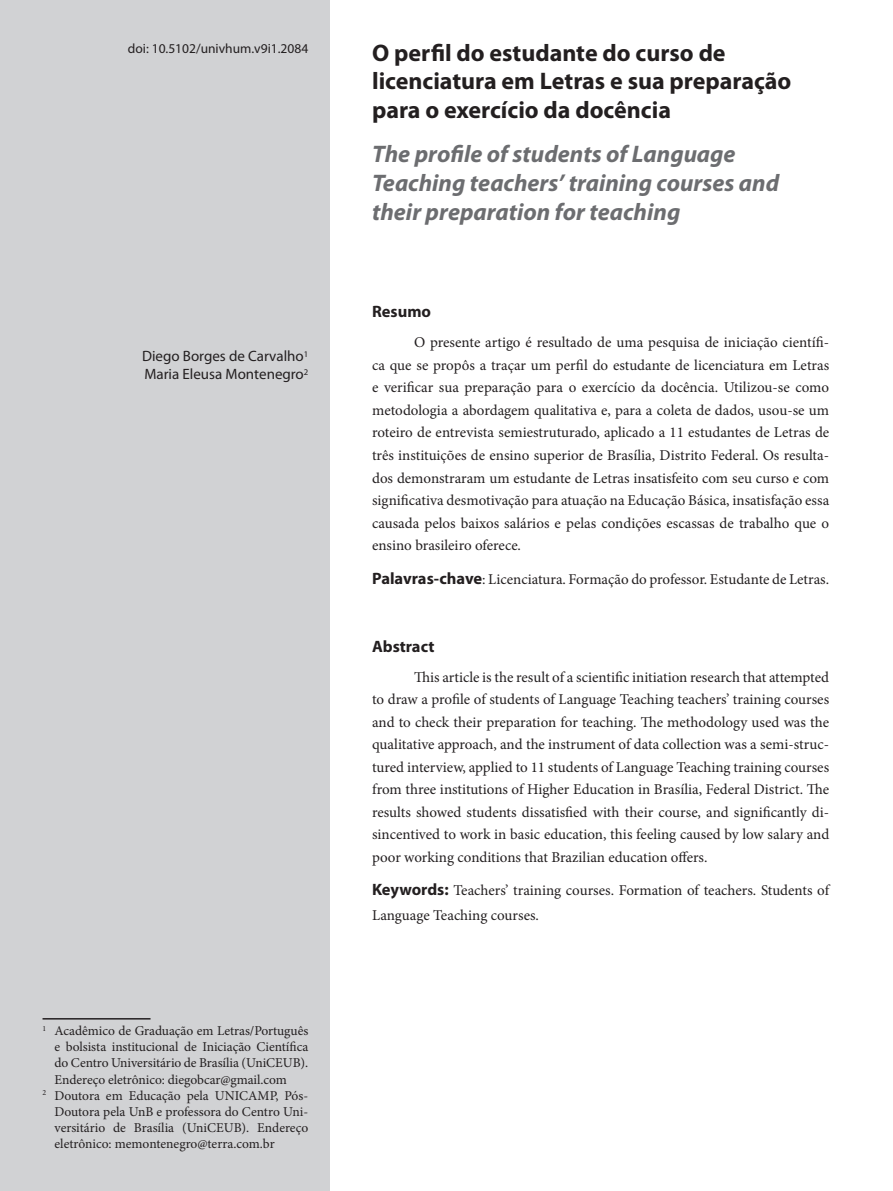
<style>
.page{position:relative;width:893px;height:1191px;background:#fff}
.page>*{position:absolute;margin:0;border:0;box-sizing:border-box;transform-origin:0 0}
.t1{font:italic 700 24px/28.8px "Myriad Pro";color:#6c6d70}
.t2{font:700 24px/28.8px "Myriad Pro";color:#231f20}
.t3{font:700 16.5px "Myriad Pro";color:#231f20}
.t4{font:15px/22.5px "Minion Pro";color:#231f20;text-align:justify}
.t5{font:15px/18px "Myriad Pro";color:#231f20}
.t6{font:13.5px "Minion Pro";letter-spacing:-.005em;color:#231f20}
.t7{font:13.5px "Myriad Pro";color:#231f20}
.s1{font-family:"Myriad Pro";font-weight:700;font-size:16.5px}
</style>
<div class="page">
<div style="left:0;top:0;width:330px;height:1191px;background:#d1d2d4"></div>
<hr style="left:43px;top:1018px;width:108px;height:1px;background:#231f20">
<p class="t7" style="left:128px;top:43px;width:182px">doi: 10.5102/univhum.v9i1.2084</p>
<h1 class="t2" style="left:372px;top:40px;width:421px">O perfil do estudante do curso de licenciatura em Letras e sua preparação para o exercício da docência</h1>
<h1 class="t1" style="left:372px;top:141px;width:409px">The profile of students of Language<br>Teaching teachers’ training courses and their preparation for teaching</h1>
<p class="t5" style="left:142px;top:348px;width:168px">Diego Borges de Carvalho<sup>1<br></sup>Maria Eleusa Montenegro<sup>2</sup></p>
<p class="t6" style="left:43px;top:1025px;width:267px"><sup>1</sup> Acadêmico de Graduação em Letras/Português</p>
<p class="t6" style="left:55px;top:1041px;width:255px">e bolsista institucional de Iniciação Científica</p>
<p class="t6" style="left:55px;top:1057px;width:255px">do Centro Universitário de Brasília (UniCEUB).</p>
<p class="t6" style="left:55px;top:1074px;width:234px">Endereço eletrônico: diegobcar@gmail.com</p>
<p class="t6" style="left:43px;top:1090px;width:267px"><sup>2</sup> Doutora em Educação pela UNICAMP, Pós-</p>
<p class="t6" style="left:55px;top:1106px;width:255px">Doutora pela UnB e professora do Centro Uni-</p>
<p class="t6" style="left:55px;top:1122px;width:255px">versitário de Brasília (UniCEUB). Endereço</p>
<p class="t6" style="left:55px;top:1138px;width:222px">eletrônico: memontenegro@terra.com.br</p>
<p class="t3" style="left:372px;top:305px;width:60px">Resumo</p>
<p class="t4" style="left:372px;top:332px;width:459px;text-indent:42px">O presente artigo é resultado de uma pesquisa de iniciação científi&shy;ca que se propôs a traçar um perfil do estudante de licenciatura em Letras e verificar sua preparação para o exercício da docência. Utilizou-se como metodologia a abordagem qualitativa e, para a coleta de dados, usou-se um roteiro de entrevista semiestruturado, aplicado a 11 estudantes de Letras de três instituições de ensino superior de Brasília, Distrito Federal. Os resulta&shy;dos demonstraram um estudante de Letras insatisfeito com seu curso e com significativa desmotivação para atuação na Educação Básica, insatisfação essa causada pelos baixos salários e pelas condições escassas de trabalho que o ensino brasileiro oferece.</p>
<p class="t4" style="left:372px;top:569px;width:459px"><span class="s1">Palavras-chave</span>: Licenciatura. Formação do professor. Estudante de Letras.</p>
<p class="t3" style="left:372px;top:640px;width:64px">Abstract</p>
<p class="t4" style="left:372px;top:667px;width:459px;text-indent:42px">This article is the result of a scientific initiation research that attempted to draw a profile of students of Language Teaching teachers’ training courses and to check their preparation for teaching. The methodology used was the qualitative approach, and the instrument of data collection was a semi-struc&shy;tured interview, applied to 11 students of Language Teaching training courses from three institutions of Higher Education in Brasília, Federal District. The results showed students dissatisfied with their course, and significantly di&shy;sincentived to work in basic education, this feeling caused by low salary and poor working conditions that Brazilian education offers.</p>
<p class="t4" style="left:372px;top:879px;width:459px;line-height:24.8px"><span class="s1">Keywords:</span> Teachers’ training courses. Formation of teachers. Students of<br>Language Teaching courses.</p>
</div>
